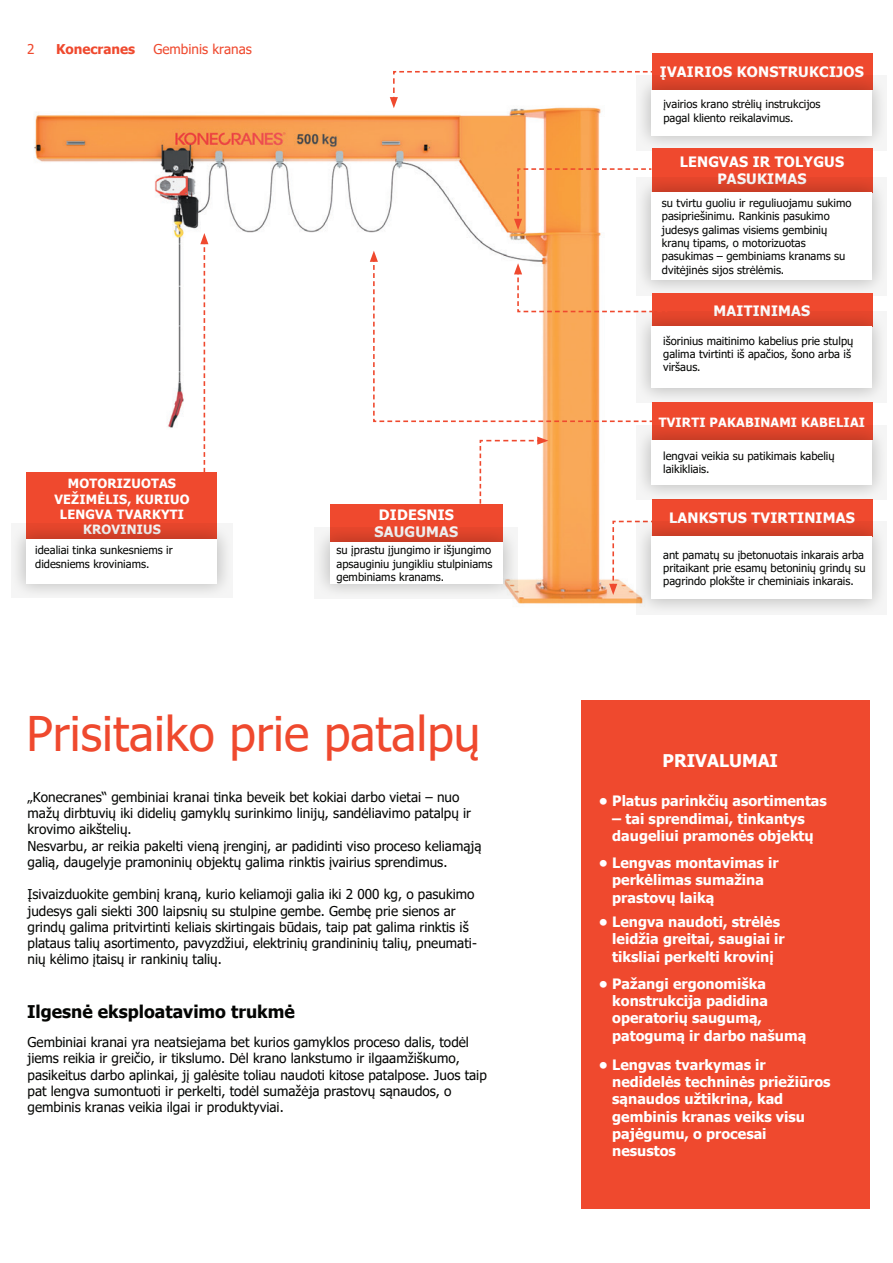
<style>
.page{position:relative;width:893px;height:1263px;background:#fff}
.page>*{position:absolute;margin:0;border:0;box-sizing:border-box;transform-origin:0 0}
.t1{font:47.7px "Tahoma";color:#ef492e}
.t2{font:700 17.55px "Tahoma";color:#040503}
.t3{font:700 17.55px "Tahoma";color:#fff}
.t4{font:700 14.25px/17.2px "Tahoma";color:#fff}
.t5{font:13.5px/16.2px "Tahoma";color:#040503}
.t6{font:13.5px "Tahoma";color:#ef492e}
.t7{font:700 13.5px "Tahoma";color:#ef492e}
.t8{font:700 12.75px/15.3px "Tahoma";letter-spacing:.015em;color:#fff;text-align:center}
.t9{font:11.1px/13.4px "Tahoma";color:#040503}
</style>
<div class="page">
<img style="left:34px;top:97px;width:602px;height:507px">
<div style="left:581px;top:700px;width:288px;height:509px;background:#ef492e"></div>
<svg style="left:609px;top:520px;width:43px;height:75px"></svg>
<div style="left:652px;top:498px;width:220px;height:38px;background:#ef492e"></div>
<svg style="left:636px;top:521px;width:249px;height:92px"></svg>
<div style="left:651px;top:536px;width:221px;height:63px;background:#fff"></div>
<div style="left:652px;top:53px;width:220px;height:37px;background:#ef492e"></div>
<svg style="left:637px;top:75px;width:249px;height:75px"></svg>
<div style="left:651px;top:90px;width:221px;height:45px;background:#fff"></div>
<svg style="left:390px;top:71px;width:272px;height:37px"></svg>
<div style="left:652px;top:148px;width:220px;height:44px;background:#ef492e"></div>
<svg style="left:637px;top:177px;width:249px;height:118px"></svg>
<div style="left:651px;top:192px;width:221px;height:88px;background:#fff"></div>
<div style="left:652px;top:293px;width:220px;height:34px;background:#ef492e"></div>
<svg style="left:669px;top:311px;width:216px;height:92px"></svg>
<div style="left:651px;top:327px;width:221px;height:61px;background:#fff"></div>
<svg style="left:159px;top:233px;width:49px;height:239px"></svg>
<div style="left:652px;top:402px;width:220px;height:38px;background:#ef492e"></div>
<svg style="left:637px;top:425px;width:249px;height:75px"></svg>
<div style="left:651px;top:440px;width:221px;height:45px;background:#fff"></div>
<svg style="left:514px;top:167px;width:139px;height:63px"></svg>
<div style="left:26px;top:472px;width:191px;height:67px;background:#ef492e"></div>
<svg style="left:12px;top:524px;width:220px;height:74px"></svg>
<div style="left:26px;top:539px;width:191px;height:44px;background:#fff"></div>
<svg style="left:370px;top:251px;width:299px;height:171px"></svg>
<div style="left:331px;top:504px;width:172px;height:38px;background:#ef492e"></div>
<svg style="left:314px;top:527px;width:204px;height:71px"></svg>
<div style="left:331px;top:542px;width:172px;height:42px;background:#fff"></div>
<svg style="left:479px;top:437px;width:69px;height:73px"></svg>
<p class="t6" style="left:27px;top:40px;width:9px">2</p>
<p class="t7" style="left:56px;top:40px;width:81px">Konecranes</p>
<p class="t6" style="left:153px;top:40px;width:100px">Gembinis kranas</p>
<p class="t8" style="left:54px;top:477px;width:137px">MOTORIZUOTAS<br>VEŽIMĖLIS, KURIUO<br>LENGVA TVARKYTI<br>KROVINIUS</p>
<p class="t9" style="left:35px;top:544px;width:139px">idealiai tinka sunkesniems ir didesniems kroviniams.</p>
<p class="t4" style="left:374px;top:507px;width:85px;text-align:center">DIDESNIS<br>SAUGUMAS</p>
<p class="t9" style="left:337px;top:544px;width:157px">su įprastu įjungimo ir išjungimo apsauginiu jungikliu stulpiniams gembiniams kranams.</p>
<h1 class="t1" style="left:26px;top:702px;width:456px">Prisitaiko prie patalpų</h1>
<p class="t5" style="left:28px;top:790px;width:455px">„Konecranes“ gembiniai kranai tinka beveik bet kokiai darbo vietai – nuo mažų dirbtuvių iki didelių gamyklų surinkimo linijų, sandėliavimo patalpų ir krovimo aikštelių.<br>Nesvarbu, ar reikia pakelti vieną įrenginį, ar padidinti viso proceso keliamąją galią, daugelyje pramoninių objektų galima rinktis įvairius sprendimus.</p>
<p class="t5" style="left:28px;top:887px;width:451px">Įsivaizduokite gembinį kraną, kurio keliamoji galia iki 2 000 kg, o pasukimo judesys gali siekti 300 laipsnių su stulpine gembe. Gembę prie sienos ar grindų galima pritvirtinti keliais skirtingais būdais, taip pat galima rinktis iš plataus talių asortimento, pavyzdžiui, elektrinių grandininių talių, pneumati&shy;nių kėlimo įtaisų ir rankinių talių.</p>
<p class="t2" style="left:27px;top:999px;width:269px">Ilgesnė eksploatavimo trukmė</p>
<p class="t5" style="left:28px;top:1035px;width:461px">Gembiniai kranai yra neatsiejama bet kurios gamyklos proceso dalis, todėl jiems reikia ir greičio, ir tikslumo. Dėl krano lankstumo ir ilgaamžiškumo, pasikeitus darbo aplinkai, jį galėsite toliau naudoti kitose patalpose. Juos taip pat lengva sumontuoti ir perkelti, todėl sumažėja prastovų sąnaudos, o gembinis kranas veikia ilgai ir produktyviai.</p>
<p class="t4" style="left:660px;top:64px;width:205px">ĮVAIRIOS KONSTRUKCIJOS</p>
<p class="t9" style="left:663px;top:98px;width:159px">įvairios krano strėlių instrukcijos pagal kliento reikalavimus.</p>
<p class="t4" style="left:680px;top:154px;width:166px;text-align:center">LENGVAS IR TOLYGUS<br>PASUKIMAS</p>
<p class="t9" style="left:662px;top:197px;width:191px">su tvirtu guoliu ir reguliuojamu sukimo pasipriešinimu. Rankinis pasukimo judesys galimas visiems gembinių kranų tipams, o motorizuotas pasukimas – gembiniams kranams su dvitėjinės sijos strėlėmis.</p>
<p class="t4" style="left:713px;top:302px;width:98px">MAITINIMAS</p>
<p class="t9" style="left:663px;top:335px;width:192px">išorinius maitinimo kabelius prie stulpų galima tvirtinti iš apačios, šono arba iš viršaus.</p>
<p class="t8" style="left:659px;top:415px;width:208px">TVIRTI PAKABINAMI KABELIAI</p>
<p class="t9" style="left:663px;top:450px;width:173px">lengvai veikia su patikimais kabelių laikikliais.</p>
<p class="t4" style="left:669px;top:510px;width:187px">LANKSTUS TVIRTINIMAS</p>
<p class="t9" style="left:663px;top:549px;width:204px">ant pamatų su įbetonuotais inkarais arba pritaikant prie esamų betoninių grindų su pagrindo plokšte ir cheminiais inkarais.</p>
<p class="t3" style="left:663px;top:749px;width:117px">PRIVALUMAI</p>
<p class="t4" style="left:599px;top:793px;width:230px">• Platus parinkčių asortimentas</p>
<p class="t4" style="left:612px;top:810px;width:203px">– tai sprendimai, tinkantys daugeliui pramonės objektų</p>
<p class="t4" style="left:612px;top:855px;width:168px;text-indent:-14px">• Lengvas montavimas ir perkėlimas sumažina prastovų laiką</p>
<p class="t4" style="left:612px;top:914px;width:174px;text-indent:-14px">• Lengva naudoti, strėlės leidžia greitai, saugiai ir tiksliai perkelti krovinį</p>
<p class="t4" style="left:612px;top:976px;width:196px;text-indent:-13px">• Pažangi ergonomiška konstrukcija padidina operatorių saugumą, patogumą ir darbo našumą</p>
<p class="t4" style="left:612px;top:1057px;width:220px;text-indent:-14px">• Lengvas tvarkymas ir nedidelės techninės priežiūros sąnaudos užtikrina, kad gembinis kranas veiks visu pajėgumu, o procesai nesustos</p>
</div>
